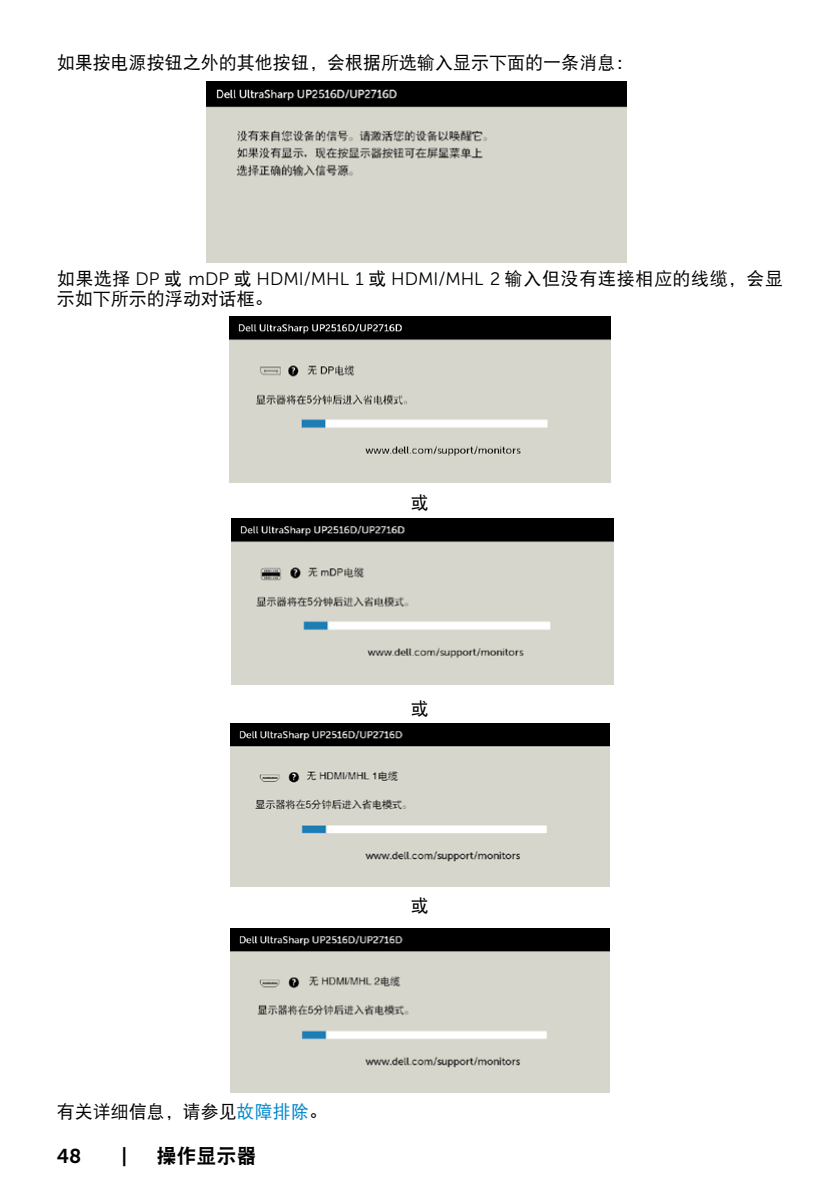
<style>
.page{position:relative;width:840px;height:1191px;background:#fff}
.page>*{position:absolute;margin:0;border:0;box-sizing:border-box;transform-origin:0 0}
.t1{font:20px "DF Hei W9";color:#000}
.t2{font:20px "Museo Sans For Dell 700";color:#000}
.t3{font:18px "DF Hei W5";color:#000}
.t4{font:18px "Museo Sans For Dell 300";color:#000}
.s1{font-family:"DF Hei W5"}
.s2{color:#0087cb}
</style>
<div class="page">
<img style="left:206px;top:82px;width:420px;height:180px">
<img style="left:229px;top:316px;width:381px;height:166px">
<img style="left:231px;top:518px;width:381px;height:166px">
<img style="left:230px;top:723px;width:379px;height:163px">
<img style="left:230px;top:929px;width:379px;height:163px">
<p class="t3" style="left:57px;top:54px;width:577px">如果按电源按钮之外的其他按钮，会根据所选输入显示下面的一条消息：</p>
<p class="t4" style="left:57px;top:269px;width:727px"><span class="s1">如果选择</span> DP <span class="s1">或</span> mDP <span class="s1">或</span> HDMI/MHL 1 <span class="s1">或</span> HDMI/MHL 2 <span class="s1">输入但没有连接相应的线缆，会显</span></p>
<p class="t3" style="left:57px;top:289px;width:218px">示如下所示的浮动对话框。</p>
<p class="t3" style="left:411px;top:494px;width:19px">或</p>
<p class="t3" style="left:411px;top:699px;width:19px">或</p>
<p class="t3" style="left:57px;top:1102px;width:272px">有关详细信息，请参见<span class="s2">故障排除</span>。</p>
<p class="t2" style="left:57px;top:1144px;width:26px">48</p>
<p class="t2" style="left:121px;top:1144px;width:7px">|</p>
<p class="t1" style="left:156px;top:1145px;width:102px">操作显示器</p>
<p class="t3" style="left:411px;top:896px;width:19px">或</p>
</div>
